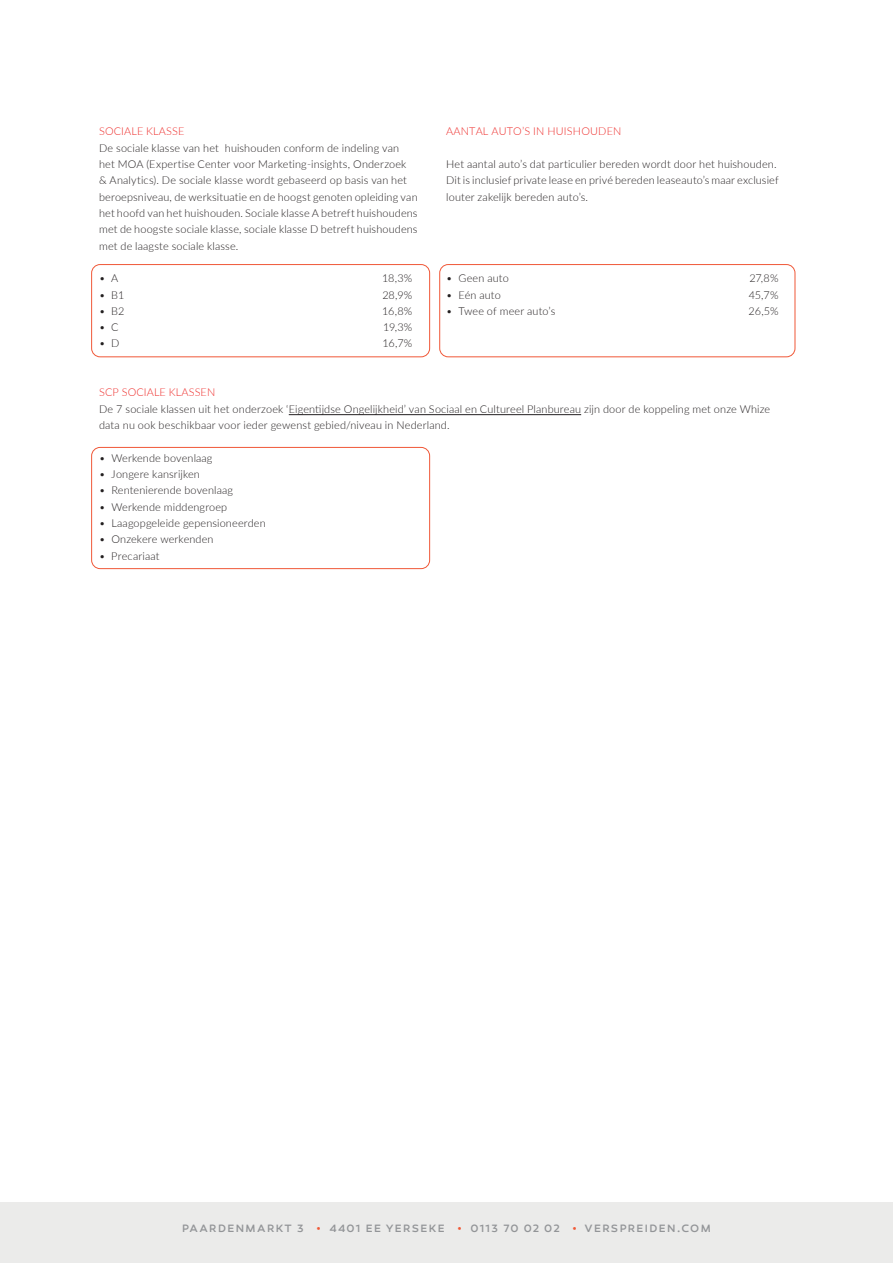
<style>
.page{position:relative;width:893px;height:1263px;background:#fff}
.page>*{position:absolute;margin:0;border:0;box-sizing:border-box;transform-origin:0 0}
.t1{font:300 10.95px/16.4px "Lato";letter-spacing:.01em;color:#231f20}
.t2{font:300 10.95px "Lato";letter-spacing:.01em;color:#ee2e2c}
.t3{font:500 10.8px "Canaro";letter-spacing:.125em;color:#939598}
.s1{color:#f05937}
</style>
<div class="page">
<hr style="left:289px;top:414px;width:292px;height:1px;background:#231f20">
<div style="left:91px;top:264px;width:339px;height:93px;border:1px solid #f05838;border-radius:9px"></div>
<div style="left:91px;top:447px;width:339px;height:122px;border:1px solid #f05838;border-radius:9px"></div>
<div style="left:439px;top:264px;width:356px;height:93px;border:1px solid #f05838;border-radius:9px"></div>
<div style="left:0;top:1202px;width:893px;height:61px;background:#ebebea"></div>
<p class="t2" style="left:446px;top:124px;width:177px">AANTAL AUTO’S IN HUISHOUDEN</p>
<p class="t1" style="left:446px;top:155px;width:334px">Het aantal auto’s dat particulier bereden wordt door het huishouden.<br>Dit is inclusief private lease en privé bereden leaseauto’s maar exclusief louter zakelijk bereden auto’s.</p>
<p class="t2" style="left:99px;top:124px;width:87px">SOCIALE KLASSE</p>
<p class="t1" style="left:99px;top:139px;width:320px">De sociale klasse van het huishouden conform de indeling van het MOA (Expertise Center voor Marketing-insights, Onderzoek<br>&amp; Analytics). De sociale klasse wordt gebaseerd op basis van het beroepsniveau, de werksituatie en de hoogst genoten opleiding van het hoofd van het huishouden. Sociale klasse A betreft huishoudens met de hoogste sociale klasse, sociale klasse D betreft huishoudens met de laagste sociale klasse.</p>
<p class="t1" style="left:99px;top:270px;width:21px">• A</p>
<p class="t1" style="left:99px;top:286px;width:27px">• B1</p>
<p class="t1" style="left:99px;top:302px;width:27px">• B2</p>
<p class="t1" style="left:99px;top:319px;width:21px">• C</p>
<p class="t1" style="left:99px;top:335px;width:22px">• D</p>
<p class="t1" style="left:382px;top:270px;width:32px;text-align:justify">18,3% 28,9% 16,8% 19,3% 16,7%</p>
<p class="t1" style="left:749px;top:270px;width:31px;text-align:justify">27,8% 45,7% 26,5%</p>
<p class="t1" style="left:446px;top:270px;width:64px">• Geen auto</p>
<p class="t1" style="left:446px;top:286px;width:56px">• Eén auto</p>
<p class="t1" style="left:446px;top:302px;width:111px">• Twee of meer auto’s</p>
<p class="t2" style="left:99px;top:385px;width:118px">SCP SOCIALE KLASSEN</p>
<p class="t1" style="left:99px;top:400px;width:673px">De 7 sociale klassen uit het onderzoek ‘Eigentijdse Ongelijkheid’ van Sociaal en Cultureel Planbureau zijn door de koppeling met onze Whize data nu ook beschikbaar voor ieder gewenst gebied/niveau in Nederland.</p>
<p class="t1" style="left:99px;top:449px;width:115px">• Werkende bovenlaag</p>
<p class="t1" style="left:99px;top:466px;width:102px">• Jongere kansrijken</p>
<p class="t1" style="left:99px;top:482px;width:135px">• Rentenierende bovenlaag</p>
<p class="t1" style="left:99px;top:498px;width:130px">• Werkende middengroep</p>
<p class="t1" style="left:99px;top:515px;width:168px">• Laagopgeleide gepensioneerden</p>
<p class="t1" style="left:99px;top:531px;width:116px">• Onzekere werkenden</p>
<p class="t1" style="left:99px;top:547px;width:62px">• Precariaat</p>
<p class="t3" style="left:182px;top:1222px;width:530px">PAARDENMARKT 3 <span class="s1">•</span> 4401 EE YERSEKE <span class="s1">•</span> 0113 70 02 02 <span class="s1">•</span> VERSPREIDEN.COM</p>
</div>
